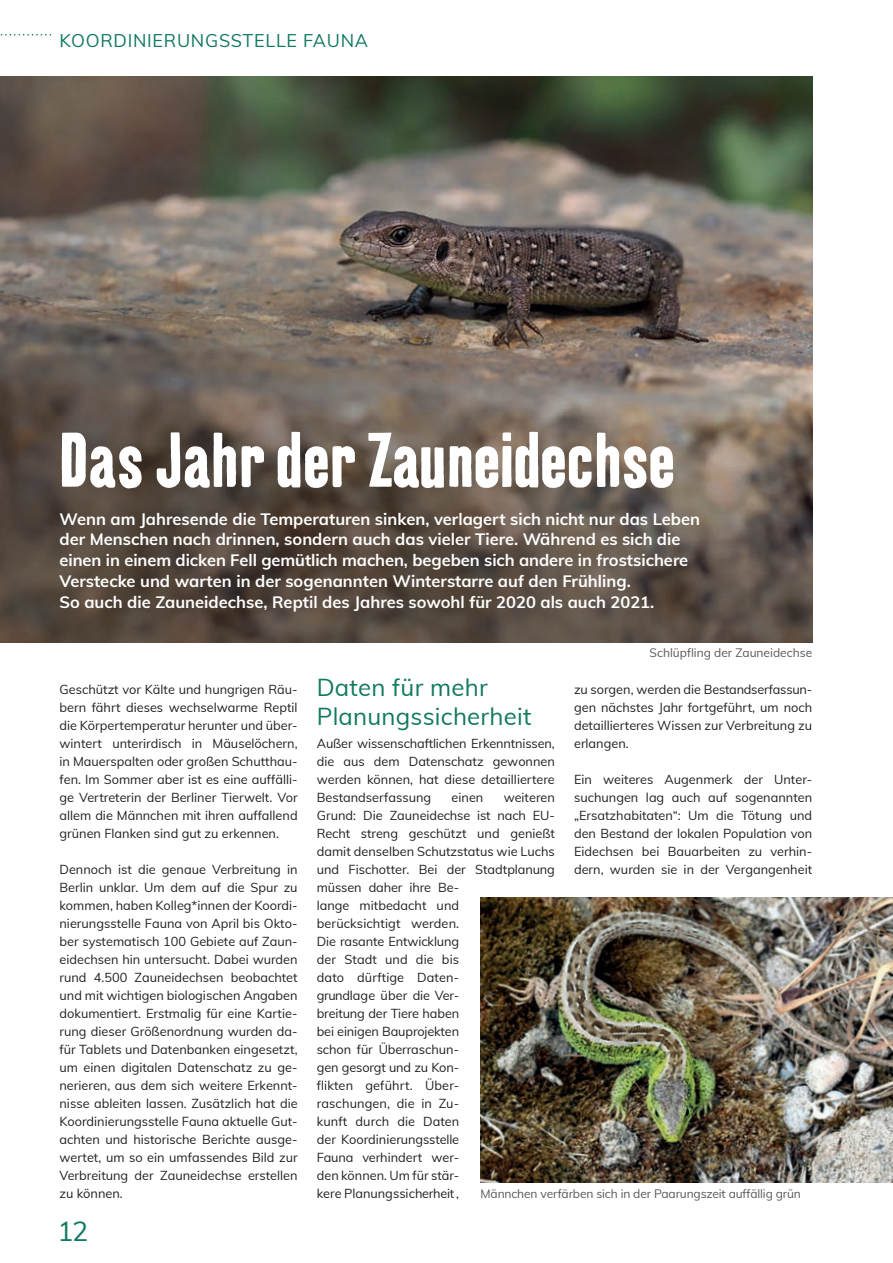
<style>
.page{position:relative;width:893px;height:1263px;background:#fff}
.page>*{position:absolute;margin:0;border:0;box-sizing:border-box;transform-origin:0 0}
.t1{font:75px "Kipp No 1";letter-spacing:.01em;color:#fff}
.t2{font:27px "Muli";color:#11795f}
.t3{font:24px/28.5px "Muli";letter-spacing:.01em;color:#11795f}
.t4{font:18px "Muli";letter-spacing:.04em;color:#11795f}
.t5{font:700 16.5px/20.7px "Muli";color:#fff}
.t6{font:12.75px/18px "Muli";color:#231f20;text-align:justify}
.t7{font:12px "Muli";letter-spacing:-.01em;color:#57585a}
</style>
<div class="page">
<svg style="left:1px;top:34px;width:50px;height:2px"></svg>
<img style="left:0;top:77px;width:812px;height:565px">
<img style="left:480px;top:898px;width:413px;height:284px">
<h3 class="t4" style="left:60px;top:28px;width:310px">KOORDINIERUNGSSTELLE FAUNA</h3>
<h1 class="t1" style="left:60px;top:414px;width:616px">Das Jahr der Zauneidechse</h1>
<p class="t5" style="left:60px;top:508px;width:642px">Wenn am Jahresende die Temperaturen sinken, verlagert sich nicht nur das Leben der Menschen nach drinnen, sondern auch das vieler Tiere. Während es sich die einen in einem dicken Fell gemütlich machen, begeben sich andere in frostsichere Verstecke und warten in der sogenannten Winterstarre auf den Frühling.<br>So auch die Zauneidechse, Reptil des Jahres sowohl für 2020 als auch 2021.</p>
<p class="t6" style="left:60px;top:680px;width:240px">Geschützt vor Kälte und hungrigen Räu&shy;bern fährt dieses wechselwarme Reptil die Körpertemperatur herunter und über&shy;wintert unterirdisch in Mäuselöchern, in Mauerspalten oder großen Schutthau&shy;fen. Im Sommer aber ist es eine auffälli&shy;ge Vertreterin der Berliner Tierwelt. Vor allem die Männchen mit ihren auffallend grünen Flanken sind gut zu erkennen.</p>
<p class="t6" style="left:60px;top:860px;width:240px">Dennoch ist die genaue Verbreitung in Berlin unklar. Um dem auf die Spur zu kommen, haben Kolleg*innen der Koordi&shy;nierungsstelle Fauna von April bis Okto&shy;ber systematisch 100 Gebiete auf Zaun&shy;eidechsen hin untersucht. Dabei wurden rund 4.500 Zauneidechsen beobachtet und mit wichtigen biologischen Angaben dokumentiert. Erstmalig für eine Kartie&shy;rung dieser Größenordnung wurden da&shy;für Tablets und Datenbanken eingesetzt, um einen digitalen Datenschatz zu ge&shy;nerieren, aus dem sich weitere Erkennt&shy;nisse ableiten lassen. Zusätzlich hat die Koordinierungsstelle Fauna aktuelle Gut&shy;achten und historische Berichte ausge&shy;wertet, um so ein umfassendes Bild zur Verbreitung der Zauneidechse erstellen zu können.</p>
<h2 class="t2" style="left:57px;top:1212px;width:33px">12</h2>
<p class="t7" style="left:650px;top:644px;width:164px">Schlüpfling der Zauneidechse</p>
<h3 class="t3" style="left:317px;top:672px;width:216px">Daten für mehr<br>Planungssicherheit</h3>
<p class="t6" style="left:317px;top:734px;width:240px">Außer wissenschaftlichen Erkenntnissen, die aus dem Datenschatz gewonnen werden können, hat diese detailliertere Bestandserfassung</p>
<p class="t6" style="left:574px;top:680px;width:240px">zu sorgen, werden die Bestandserfassun&shy;gen nächstes Jahr fortgeführt, um noch detaillierteres Wissen zur Verbreitung zu erlangen.</p>
<p class="t6" style="left:574px;top:770px;width:240px">Ein weiteres Augenmerk der Unter&shy;suchungen lag auch auf sogenannten „Ersatzhabitaten“: Um die Tötung und den Bestand der lokalen Population von Eidechsen bei Bauarbeiten zu verhin&shy;dern, wurden sie in der Vergangenheit</p>
<p class="t6" style="left:317px;top:788px;width:240px;text-align:left;text-indent:187px">weiteren<br>Grund: Die Zauneidechse ist nach EU-<br>Recht streng geschützt und genießt damit denselben Schutzstatus wie Luchs und Fischotter. Bei der Stadtplanung müssen daher ihre Be-<br>lange mitbedacht und<br>berücksichtigt werden.<br>Die rasante Entwicklung<br>der Stadt und die bis<br>dato dürftige Daten-<br>grundlage über die Ver-<br>breitung der Tiere haben<br>bei einigen Bauprojekten<br>schon für Überraschun-<br>gen gesorgt und zu Kon-<br>flikten geführt. Über-<br>raschungen, die in Zu-<br>kunft durch die Daten<br>der Koordinierungsstelle<br>Fauna verhindert wer-<br>den können. Um für stär-<br>kere Planungssicherheit ‚</p>
<p class="t6" style="left:452px;top:788px;width:33px">einen</p>
<p class="t7" style="left:480px;top:1184px;width:322px">Männchen verfärben sich in der Paarungszeit auffällig grün</p>
</div>
